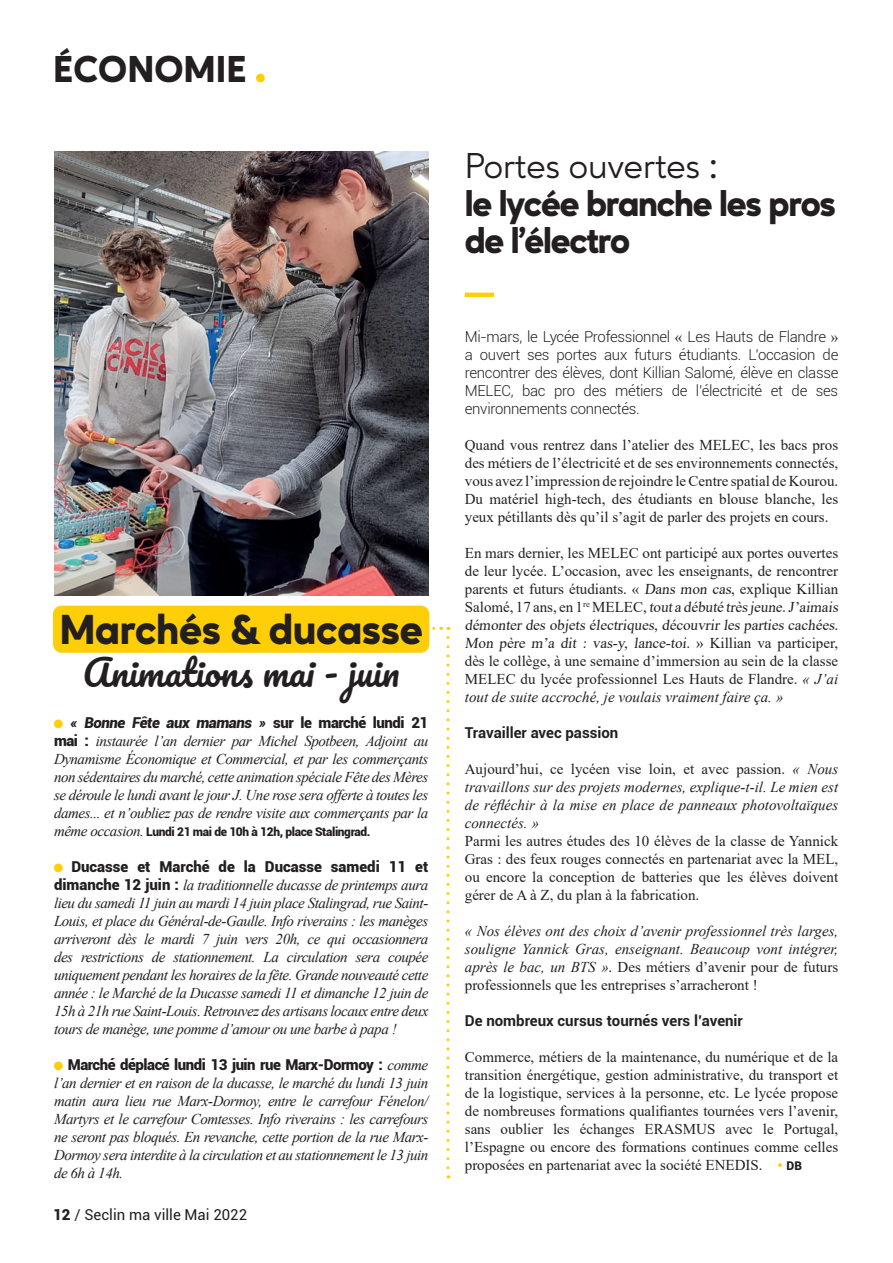
<style>
.page{position:relative;width:893px;height:1263px;background:#fff}
.page>*{position:absolute;margin:0;border:0;box-sizing:border-box;transform-origin:0 0}
.t1{font:800 42px "Ageo";letter-spacing:-.01em;color:#231f20}
.t2{font:800 37.5px "Ageo";color:#231f20}
.t3{font:800 36px/37.5px "Ageo";letter-spacing:-.035em;color:#231f20}
.t4{font:36px "Pacifico";color:#231f20}
.t5{font:36px "Ageo";color:#231f20}
.t6{font:italic 15px/18px "Times New Roman";letter-spacing:-.03em;color:#231f20;text-align:justify}
.t7{font:15px/18px "Times New Roman";color:#231f20;text-align:justify}
.t8{font:300 15px/18px "Roboto";letter-spacing:-.02em;color:#231f20;text-align:justify}
.INTERTITRE{font:700 15px "Roboto";color:#231f20}
.t9{font:15px "Roboto";color:#231f20}
.t10{font:900 12px "Roboto";letter-spacing:-.03em;color:#231f20}
.s1{font-family:"Roboto";font-weight:900}
.s2{font-family:"Roboto";font-weight:900;font-style:normal}
.s3{font-family:"Times New Roman";font-weight:400;font-style:italic;font-size:15px}
.s4{font-weight:900}
.s5{font-family:"Times New Roman";font-weight:400}
.s6{font-style:italic}
.s7{font-style:normal}
.s8{color:#fece08}
.s9{font-family:"Roboto";font-weight:900;font-size:12px}
</style>
<div class="page">
<div style="left:53px;top:606px;width:376px;height:47px;background:#fece08;border-radius:9px"></div>
<hr style="left:465px;top:293px;width:29px;height:4px;background:#fece08">
<img style="left:54px;top:151px;width:374px;height:444px">
<div style="left:54px;top:719px;width:9px;height:9px;background:#fece08;border-radius:50%"></div>
<div style="left:54px;top:863px;width:9px;height:9px;background:#fece08;border-radius:50%"></div>
<div style="left:54px;top:1061px;width:9px;height:9px;background:#fece08;border-radius:50%"></div>
<svg style="left:434px;top:627px;width:15px;height:541px"></svg>
<div style="left:256px;top:74px;width:9px;height:8px;background:#fece08;border-radius:50%"></div>
<p class="t2" style="left:53px;top:47px;width:195px">ÉCONOMIE</p>
<p class="t1" style="left:59px;top:605px;width:365px">Marchés &amp; ducasse</p>
<p class="t4" style="left:83px;top:654px;width:318px">Animations mai - juin</p>
<p class="t6" style="left:54px;top:714px;width:376px;text-indent:16px"><span class="s1">« Bonne Fête aux mamans »</span> <span class="s2">sur le marché lundi 21 mai :</span> instaurée l’an dernier par Michel Spotbeen, Adjoint au Dynamisme Économique et Commercial, et par les commerçants non sédentaires du marché, cette animation spéciale Fête des Mères se déroule le lundi avant le jour J. Une rose sera offerte à toutes les dames... et n’oubliez pas de rendre visite aux commerçants par la</p>
<p class="t10" style="left:54px;top:823px;width:318px"><span class="s3">même occasion.</span> Lundi 21 mai de 10h à 12h, place Stalingrad.</p>
<p class="t6" style="left:54px;top:858px;width:376px;text-indent:17px"><span class="s2">Ducasse et Marché de la Ducasse samedi 11 et dimanche 12 juin :</span> la traditionnelle ducasse de printemps aura lieu du samedi 11 juin au mardi 14 juin place Stalingrad, rue Saint-Louis, et place du Général-de-Gaulle. Info riverains : les manèges arriveront dès le mardi 7 juin vers 20h, ce qui occasionnera des restrictions de stationnement. La circulation sera coupée uniquement pendant les horaires de la fête. Grande nouveauté cette année : le Marché de la Ducasse samedi 11 et dimanche 12 juin de 15h à 21h rue Saint-Louis. Retrouvez des artisans locaux entre deux tours de manège, une pomme d’amour ou une barbe à papa !</p>
<p class="t6" style="left:54px;top:1056px;width:376px;text-indent:14px"><span class="s2">Marché déplacé lundi 13 juin rue Marx-Dormoy :</span> comme l’an dernier et en raison de la ducasse, le marché du lundi 13 juin matin aura lieu rue Marx-Dormoy, entre le carrefour Fénelon/ Martyrs et le carrefour Comtesses. Info riverains : les carrefours ne seront pas bloqués. En revanche, cette portion de la rue Marx-Dormoy sera interdite à la circulation et au stationnement le 13 juin de 6h à 14h.</p>
<p class="t9" style="left:53px;top:1204px;width:195px"><span class="s4">12</span> / Seclin ma ville Mai 2022</p>
<p class="t5" style="left:465px;top:145px;width:254px">Portes ouvertes :</p>
<p class="t3" style="left:465px;top:185px;width:373px">le lycée branche les pros de l’électro</p>
<p class="t8" style="left:465px;top:327px;width:375px">Mi-mars, le Lycée Professionnel <span class="s5">«</span> Les Hauts de Flandre <span class="s5">» </span>a ouvert ses portes aux futurs étudiants. L’occasion de rencontrer des élèves, dont Killian Salomé, élève en classe MELEC, bac pro des métiers de l’électricité et de ses environnements connectés.</p>
<p class="t7" style="left:465px;top:435px;width:375px">Quand vous rentrez dans l’atelier des MELEC, les bacs pros des métiers de l’électricité et de ses environnements connectés, vous avez l’impression de rejoindre le Centre spatial de Kourou.<br>Du matériel high-tech, des étudiants en blouse blanche, les yeux pétillants dès qu’il s’agit de parler des projets en cours.</p>
<p class="t7" style="left:465px;top:543px;width:377px;text-align:left">En mars dernier, les MELEC ont participé aux portes ouvertes de leur lycée. L’occasion, avec les enseignants, de rencontrer parents et futurs étudiants. « Dans mon cas, explique Killian S alomé , 1 7 ans , en 1 <sup>re</sup> MELEC , touta débuté très jeune.J’aimais démonter des obj ets électriques, découvrir les p arties cachées.<br>Mon père m’a dit : vas-y, lance-toi. » Ki l l i an v a p arti c ip er, dès le collège, à une semaine d’immersion au sein de la classe MELEC du lycée professionnel Les Hauts de Flandre. <span class="s6">« J’ai tout de suite accroché, je voulais vraiment faire ça. »</span></p>
<p class="INTERTITRE" style="left:465px;top:722px;width:155px">Travailler avec passion</p>
<p class="t6" style="left:465px;top:759px;width:375px"><span class="s7">Aujourd’hui, ce lycéen vise loin, et avec passion.</span> « Nous travaillons sur des projets modernes, explique-t-il. Le mien est de réfléchir à la mise en place de panneaux photovoltaïques connectés. »</p>
<p class="t7" style="left:465px;top:831px;width:375px">Parmi les autres études des 10 élèves de la classe de Yannick Gras : des feux rouges connectés en partenariat avec la MEL, ou encore la conception de batteries que les élèves doivent gérer de A à Z, du plan à la fabrication.</p>
<p class="t6" style="left:465px;top:921px;width:375px">« Nos élèves ont des choix d’avenir professionnel très larges, souligne Yannick Gras, enseignant. Beaucoup vont intégrer, après le bac, un BTS »<span class="s7">. Des métiers d’avenir pour de futurs professionnels que les entreprises s’arracheront !</span></p>
<p class="INTERTITRE" style="left:465px;top:1010px;width:280px">De nombreux cursus tournés vers l’avenir</p>
<p class="t7" style="left:465px;top:1047px;width:375px">Commerce, métiers de la maintenance, du numérique et de la transition énergétique, gestion administrative, du transport et de la logistique, services à la personne, etc. Le lycée propose de nombreuses formations qualifiantes tournées vers l’avenir, sans oublier les échanges ERASMUS avec le Portugal, l’Espagne ou encore des formations continues comme celles proposées en partenariat avec la société ENEDIS. <span class="s8">•</span> <span class="s9">DB</span></p>
</div>
